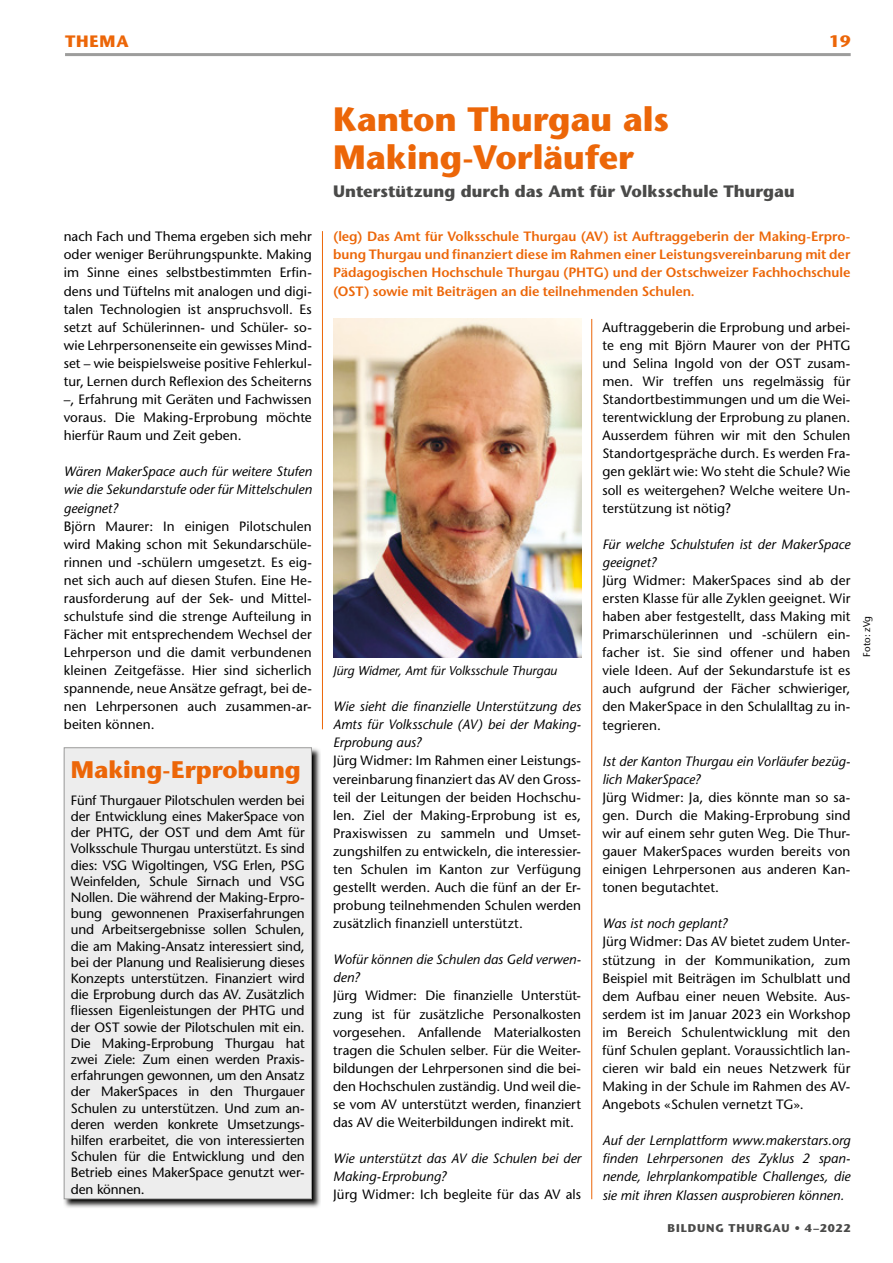
<style>
.page{position:relative;width:893px;height:1263px;background:#fff}
.page>*{position:absolute;margin:0;border:0;box-sizing:border-box;transform-origin:0 0}
.t1{font:700 33.75px/37.5px "Stone Sans Std";color:#ec6608}
.t2{font:700 24px "Stone Sans Std";letter-spacing:-.005em;color:#ec6608}
.t3{font:700 16.5px "Stone Sans Std";letter-spacing:.005em;color:#4a4a49}
.t4{font:700 16.5px "Stone Sans Std";letter-spacing:.05em;color:#ec6608}
.t5{font:500 13.5px/18.1px "Stone Sans Std";letter-spacing:.005em;color:#000;text-align:justify}
.t6{font:italic 500 13.5px/18.1px "Stone Sans Std";letter-spacing:.005em;color:#000}
.t7{font:600 13.5px/18.1px "Stone Sans Std";letter-spacing:-.005em;color:#ec6608;text-align:justify}
.t8{font:italic 500 12.75px "Stone Sans Std";letter-spacing:-.005em;color:#000}
.t9{font:700 11.25px "Stone Sans Std";letter-spacing:.075em;color:#4a4a49}
.t10{font:500 9.75px "Stone Sans Std";letter-spacing:.01em;color:#000}
</style>
<div class="page">
<hr style="left:65px;top:53px;width:786px;height:3px;background:#9d9d9c">
<hr style="left:591px;top:319px;width:1px;height:880px;background:#ec6608">
<img style="left:333px;top:319px;width:248px;height:338px">
<img style="left:63px;top:747px;width:258px;height:461px">
<div style="left:64px;top:748px;width:247px;height:451px;background:#ededed"></div>
<div style="left:64px;top:747px;width:248px;height:452px;border:1px solid #9d9d9c"></div>
<hr style="left:322px;top:231px;width:1px;height:498px;background:#ec6608">
<p class="t4" style="left:65px;top:31px;width:65px">THEMA</p>
<p class="t4" style="left:829px;top:31px;width:23px">19</p>
<p class="t5" style="left:64px;top:228px;width:250px">nach Fach und Thema ergeben sich mehr oder weniger Berührungspunkte. Making im Sinne eines selbstbestimmten Erfin&shy;dens und Tüftelns mit analogen und digi&shy;talen Technologien ist anspruchsvoll. Es setzt auf Schülerinnen- und Schüler- so&shy;wie Lehrpersonenseite ein gewisses Mind&shy;set – wie beispielsweise positive Fehlerkul&shy;tur, Lernen durch Reflexion des Scheiterns –, Erfahrung mit Geräten und Fachwissen voraus. Die Making-Erprobung möchte hierfür Raum und Zeit geben.</p>
<p class="t6" style="left:64px;top:463px;width:250px;text-align:justify">Wären MakerSpace auch für weitere Stufen wie die Sekundarstufe oder für Mittelschulen geeignet?</p>
<p class="t5" style="left:64px;top:517px;width:250px">Björn Maurer: In einigen Pilotschulen wird Making schon mit Sekundarschüle&shy;rinnen und -schülern umgesetzt. Es eig&shy;net sich auch auf diesen Stufen. Eine He&shy;rausforderung auf der Sek- und Mittel&shy;schulstufe sind die strenge Aufteilung in Fächer mit entsprechendem Wechsel der Lehrperson und die damit verbundenen kleinen Zeitgefässe. Hier sind sicherlich spannende, neue Ansätze gefragt, bei de&shy;nen Lehrpersonen auch zusammen-ar&shy;beiten können.</p>
<h2 class="t2" style="left:71px;top:755px;width:231px">Making-Erprobung</h2>
<p class="t5" style="left:71px;top:792px;width:235px;line-height:16.2px">Fünf Thurgauer Pilotschulen werden bei der Entwicklung eines MakerSpace von der PHTG, der OST und dem Amt für Volksschule Thurgau unterstützt. Es sind dies: VSG Wigoltingen, VSG Erlen, PSG Weinfelden, Schule Sirnach und VSG Nollen. Die während der Making-Erpro&shy;bung gewonnenen Praxiserfahrungen und Arbeitsergebnisse sollen Schulen, die am Making-Ansatz interessiert sind, bei der Planung und Realisierung dieses Konzepts unterstützen. Finanziert wird die Erprobung durch das AV. Zusätzlich fliessen Eigenleistungen der PHTG und der OST sowie der Pilotschulen mit ein.<br>Die Making-Erprobung Thurgau hat zwei Ziele: Zum einen werden Praxis&shy;erfahrungen gewonnen, um den Ansatz der MakerSpaces in den Thurgauer Schulen zu unterstützen. Und zum an&shy;deren werden konkrete Umsetzungs&shy;hilfen erarbeitet, die von interessierten Schulen für die Entwicklung und den Betrieb eines MakerSpace genutzt wer&shy;den können.</p>
<h1 class="t1" style="left:333px;top:101px;width:337px">Kanton Thurgau als<br>Making-Vorläufer</h1>
<p class="t3" style="left:333px;top:181px;width:463px">Unterstützung durch das Amt für Volksschule Thurgau</p>
<p class="t7" style="left:333px;top:227px;width:519px">(leg) Das Amt für Volksschule Thurgau (AV) ist Auftraggeberin der Making-Erpro&shy;bung Thurgau und finanziert diese im Rahmen einer Leistungsvereinbarung mit der Pädagogischen Hochschule Thurgau (PHTG) und der Ostschweizer Fachhochschule (OST) sowie mit Beiträgen an die teilnehmenden Schulen.</p>
<p class="t8" style="left:333px;top:663px;width:225px">Jürg Widmer, Amt für Volksschule Thurgau</p>
<p class="t6" style="left:333px;top:697px;width:250px;text-align:justify">Wie sieht die finanzielle Unterstützung des Amts für Volksschule (AV) bei der Making-Erprobung aus?</p>
<p class="t5" style="left:333px;top:752px;width:250px">Jürg Widmer: Im Rahmen einer Leistungs&shy;vereinbarung finanziert das AV den Gross&shy;teil der Leitungen der beiden Hochschu&shy;len. Ziel der Making-Erprobung ist es, Praxiswissen zu sammeln und Umset&shy;zungshilfen zu entwickeln, die interessier&shy;ten Schulen im Kanton zur Verfügung gestellt werden. Auch die fünf an der Er&shy;probung teilnehmenden Schulen werden zusätzlich finanziell unterstützt.</p>
<p class="t6" style="left:333px;top:950px;width:250px">Wofür können die Schulen das Geld verwen&shy;den?</p>
<p class="t5" style="left:333px;top:987px;width:250px">Jürg Widmer: Die finanzielle Unterstüt&shy;zung ist für zusätzliche Personalkosten vorgesehen. Anfallende Materialkosten tragen die Schulen selber. Für die Weiter&shy;bildungen der Lehrpersonen sind die bei&shy;den Hochschulen zuständig. Und weil die&shy;se vom AV unterstützt werden, finanziert das AV die Weiterbildungen indirekt mit.</p>
<p class="t6" style="left:333px;top:1149px;width:250px">Wie unterstützt das AV die Schulen bei der<br>Making-Erprobung?</p>
<p class="t5" style="left:333px;top:1185px;width:250px">Jürg Widmer: Ich begleite für das AV als</p>
<p class="t5" style="left:602px;top:318px;width:250px">Auftraggeberin die Erprobung und arbei&shy;te eng mit Björn Maurer von der PHTG und Selina Ingold von der OST zusam&shy;men. Wir treffen uns regelmässig für Standortbestimmungen und um die Wei&shy;terentwicklung der Erprobung zu planen.<br>Ausserdem führen wir mit den Schulen Standortgespräche durch. Es werden Fra&shy;gen geklärt wie: Wo steht die Schule? Wie soll es weitergehen? Welche weitere Un&shy;terstützung ist nötig?</p>
<p class="t6" style="left:602px;top:535px;width:250px">Für welche Schulstufen ist der MakerSpace geeignet?</p>
<p class="t5" style="left:602px;top:571px;width:250px">Jürg Widmer: MakerSpaces sind ab der ersten Klasse für alle Zyklen geeignet. Wir haben aber festgestellt, dass Making mit Primarschülerinnen und -schülern ein&shy;facher ist. Sie sind offener und haben viele Ideen. Auf der Sekundarstufe ist es auch aufgrund der Fächer schwieriger, den MakerSpace in den Schulalltag zu in&shy;tegrieren.</p>
<p class="t6" style="left:602px;top:752px;width:250px">Ist der Kanton Thurgau ein Vorläufer bezüg&shy;lich MakerSpace?</p>
<p class="t5" style="left:602px;top:788px;width:250px">Jürg Widmer: Ja, dies könnte man so sa&shy;gen. Durch die Making-Erprobung sind wir auf einem sehr guten Weg. Die Thur&shy;gauer MakerSpaces wurden bereits von einigen Lehrpersonen aus anderen Kan&shy;tonen begutachtet.</p>
<p class="t6" style="left:602px;top:915px;width:127px">Was ist noch geplant?</p>
<p class="t5" style="left:602px;top:933px;width:250px">Jürg Widmer: Das AV bietet zudem Unter&shy;stützung in der Kommunikation, zum Beispiel mit Beiträgen im Schulblatt und dem Aufbau einer neuen Website. Aus&shy;serdem ist im Januar 2023 ein Workshop im Bereich Schulentwicklung mit den fünf Schulen geplant. Voraussichtlich lan&shy;cieren wir bald ein neues Netzwerk für Making in der Schule im Rahmen des AV-Angebots «Schulen vernetzt TG».</p>
<p class="t6" style="left:602px;top:1131px;width:250px;text-align:justify">Auf der Lernplattform www.makerstars.org finden Lehrpersonen des Zyklus 2 span&shy;nende, lehrplankompatible Challenges, die sie mit ihren Klassen ausprobieren können.</p>
<p class="t9" style="left:668px;top:1221px;width:184px">BILDUNG THURGAU • 4–2022</p>
<p class="t10" style="left:861px;top:657px;width:43px;rotate:-90deg">Foto: zVg</p>
</div>
